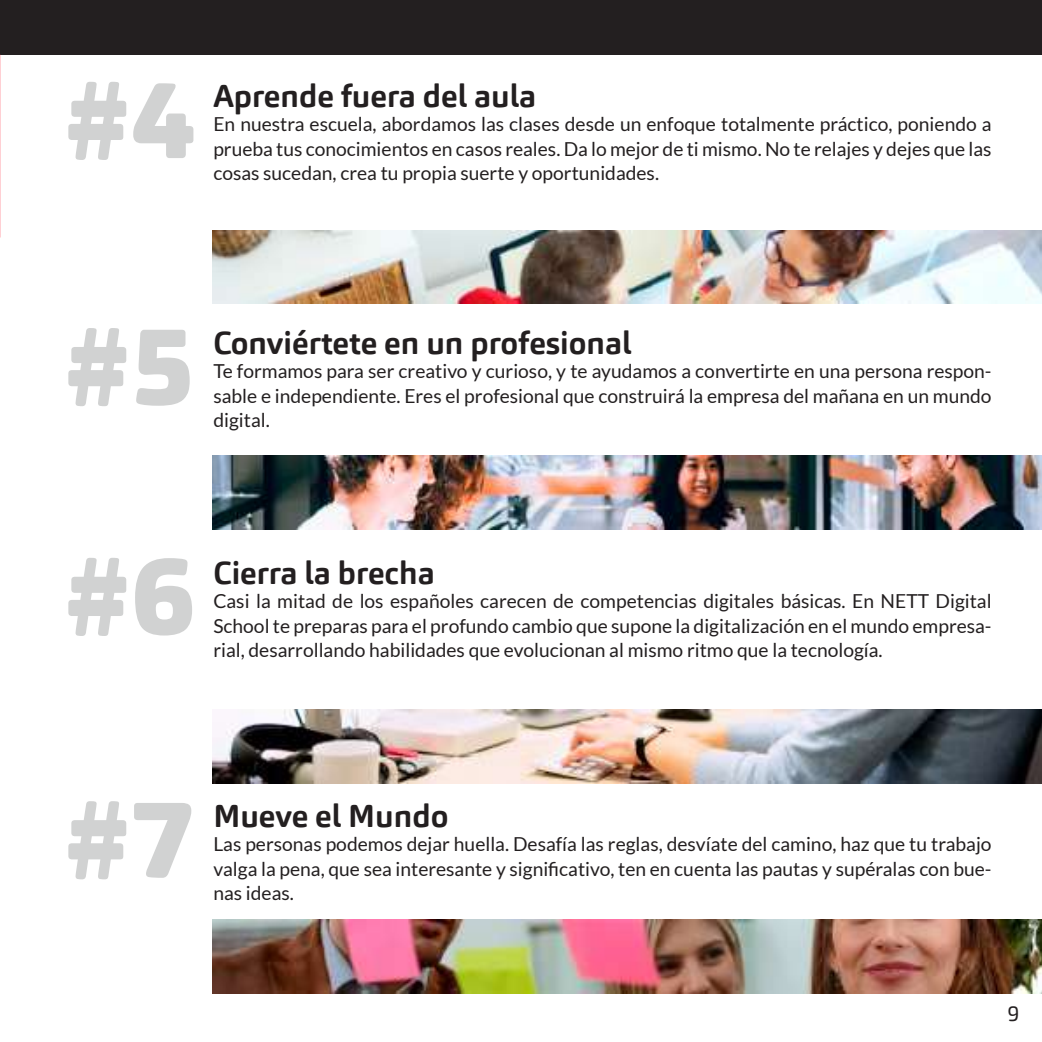
<style>
.page{position:relative;width:1042px;height:1042px;background:#fff}
.page>*{position:absolute;margin:0;border:0;box-sizing:border-box;transform-origin:0 0}
.t1{font:900 110.25px/229.8px "Carnas";color:#d1d2d2}
.t2{font:700 31.5px "Carnas";color:#231f20}
.t3{font:21px "Exo 2";color:#231f20}
.t4{font:19.25px/24.5px "Lato";color:#231f20;text-align:justify}
</style>
<div class="page">
<div style="left:0;top:0;width:1042px;height:55px;background:#231f20"></div>
<img style="left:213px;top:230px;width:829px;height:74px">
<img style="left:213px;top:456px;width:829px;height:73px">
<img style="left:213px;top:710px;width:829px;height:73px">
<img style="left:213px;top:919px;width:829px;height:74px">
<h1 class="t1" style="left:65px;top:4px;width:133px">#4</h1>
<h2 class="t2" style="left:213px;top:76px;width:324px">Aprende fuera del aula</h2>
<p class="t4" style="left:213px;top:112px;width:780px">En nuestra escuela, abordamos las clases desde un enfoque totalmente práctico, poniendo a prueba tus conocimientos en casos reales. Da lo mejor de ti mismo. No te relajes y dejes que las cosas sucedan, crea tu propia suerte y oportunidades.</p>
<h1 class="t1" style="left:65px;top:250px;width:133px">#5 #6</h1>
<h2 class="t2" style="left:213px;top:322px;width:420px">Conviértete en un profesional</h2>
<p class="t4" style="left:213px;top:359px;width:780px">Te formamos para ser creativo y curioso, y te ayudamos a convertirte en una persona respon&shy;sable e independiente. Eres el profesional que construirá la empresa del mañana en un mundo digital.</p>
<h2 class="t2" style="left:213px;top:552px;width:223px">Cierra la brecha</h2>
<p class="t4" style="left:213px;top:589px;width:780px">Casi la mitad de los españoles carecen de competencias digitales básicas. En NETT Digital School te preparas para el profundo cambio que supone la digitalización en el mundo empresa&shy;rial, desarrollando habilidades que evolucionan al mismo ritmo que la tecnología.</p>
<h1 class="t1" style="left:65px;top:723px;width:133px">#7</h1>
<h2 class="t2" style="left:213px;top:795px;width:237px">Mueve el Mundo</h2>
<p class="t4" style="left:213px;top:832px;width:780px">Las personas podemos dejar huella. Desafía las reglas, desvíate del camino, haz que tu trabajo valga la pena, que sea interesante y significativo, ten en cuenta las pautas y supéralas con bue&shy;nas ideas.</p>
<p class="t3" style="left:1007px;top:999px;width:14px">9</p>
</div>
